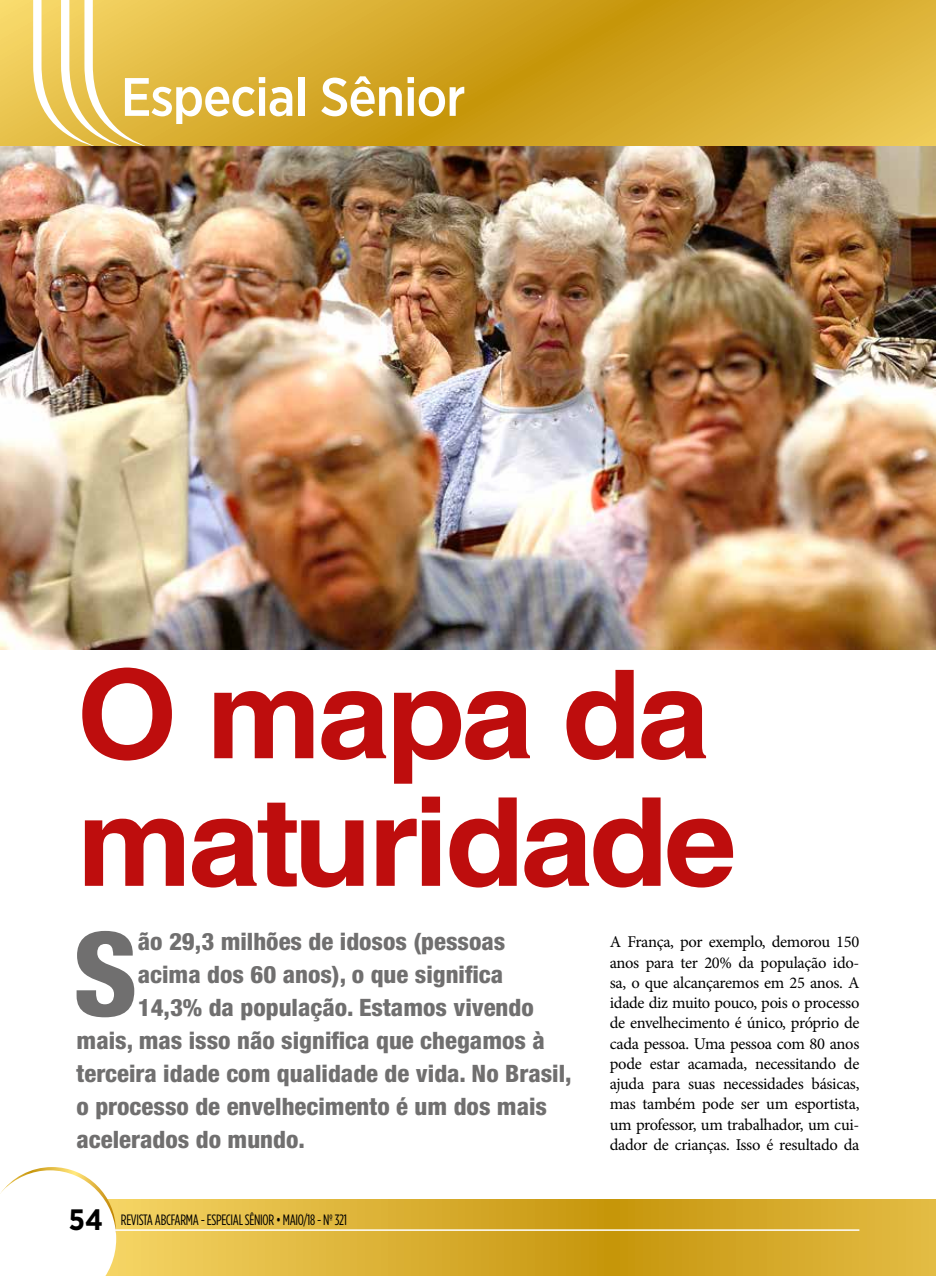
<style>
.page{position:relative;width:936px;height:1276px;background:#fff}
.page>*{position:absolute;margin:0;border:0;box-sizing:border-box;transform-origin:0 0}
.t1{font:700 123px/127.5px "Helvetica LT Std";letter-spacing:-.03em;color:#be0d0d;scale:1.06 1}
.t2{font:800 condensed 116.4px "Helvetica Neue LT Std";color:#706f6f}
.t3{font:500 54px "Gotham Narrow";letter-spacing:-.02em;color:#fff}
.t4{font:700 29.4px "Gotham Narrow";color:#000}
.t5{font:800 condensed 24px "Helvetica Neue LT Std";color:#706f6f}
.t6{font:16.5px/20.2px "Minion Pro";letter-spacing:-.02em;color:#000;text-align:justify}
.t7{font:15px "Gotham Condensed";letter-spacing:-.02em;color:#000}
</style>
<div class="page">
<svg style="left:0;top:0;width:935px;height:147px;background:#d7ab2d"></svg>
<svg style="left:116px;top:1199px;width:819px;height:77px;background:#dab034"></svg>
<svg style="left:0;top:1167px;width:116px;height:109px"></svg>
<svg style="left:33px;top:0;width:115px;height:147px"></svg>
<hr style="left:89px;top:1229px;width:770px;height:1px;background:#fff">
<img style="left:0;top:147px;width:935px;height:502px">
<h3 class="t3" style="left:121px;top:63px;width:346px">Especial Sênior</h3>
<h1 class="t1" style="left:77px;top:649px;width:624px">O mapa da maturidade</h1>
<h2 class="t2" style="left:73px;top:902px;width:66px">S</h2>
<h3 class="t5" style="left:138px;top:926px;width:369px">ão 29,3 milhões de idosos (pessoas</h3>
<h3 class="t5" style="left:138px;top:959px;width:367px">acima dos 60 anos), o que significa</h3>
<h3 class="t5" style="left:138px;top:992px;width:397px">14,3% da população. Estamos vivendo</h3>
<h3 class="t5" style="left:77px;top:1025px;width:470px">mais, mas isso não significa que chegamos à</h3>
<h3 class="t5" style="left:77px;top:1058px;width:496px">terceira idade com qualidade de vida. No Brasil,</h3>
<h3 class="t5" style="left:77px;top:1091px;width:472px">o processo de envelhecimento é um dos mais</h3>
<h3 class="t5" style="left:77px;top:1124px;width:230px">acelerados do mundo.</h3>
<h3 class="t4" style="left:69px;top:1201px;width:35px">54</h3>
<p class="t7" style="left:121px;top:1211px;width:228px">REVISTA ABCFARMA - ESPECIAL SÊNIOR • MAIO/18 - Nº 321</p>
<p class="t6" style="left:609px;top:932px;width:251px">A França, por exemplo, demorou 150 anos para ter 20% da população ido&shy;sa, o que alcançaremos em 25 anos. A idade diz muito pouco, pois o processo de envelhecimento é único, próprio de cada pessoa. Uma pessoa com 80 anos pode estar acamada, necessitando de ajuda para suas necessidades básicas, mas também pode ser um esportista, um professor, um trabalhador, um cui&shy;dador de crianças. Isso é resultado da</p>
</div>
